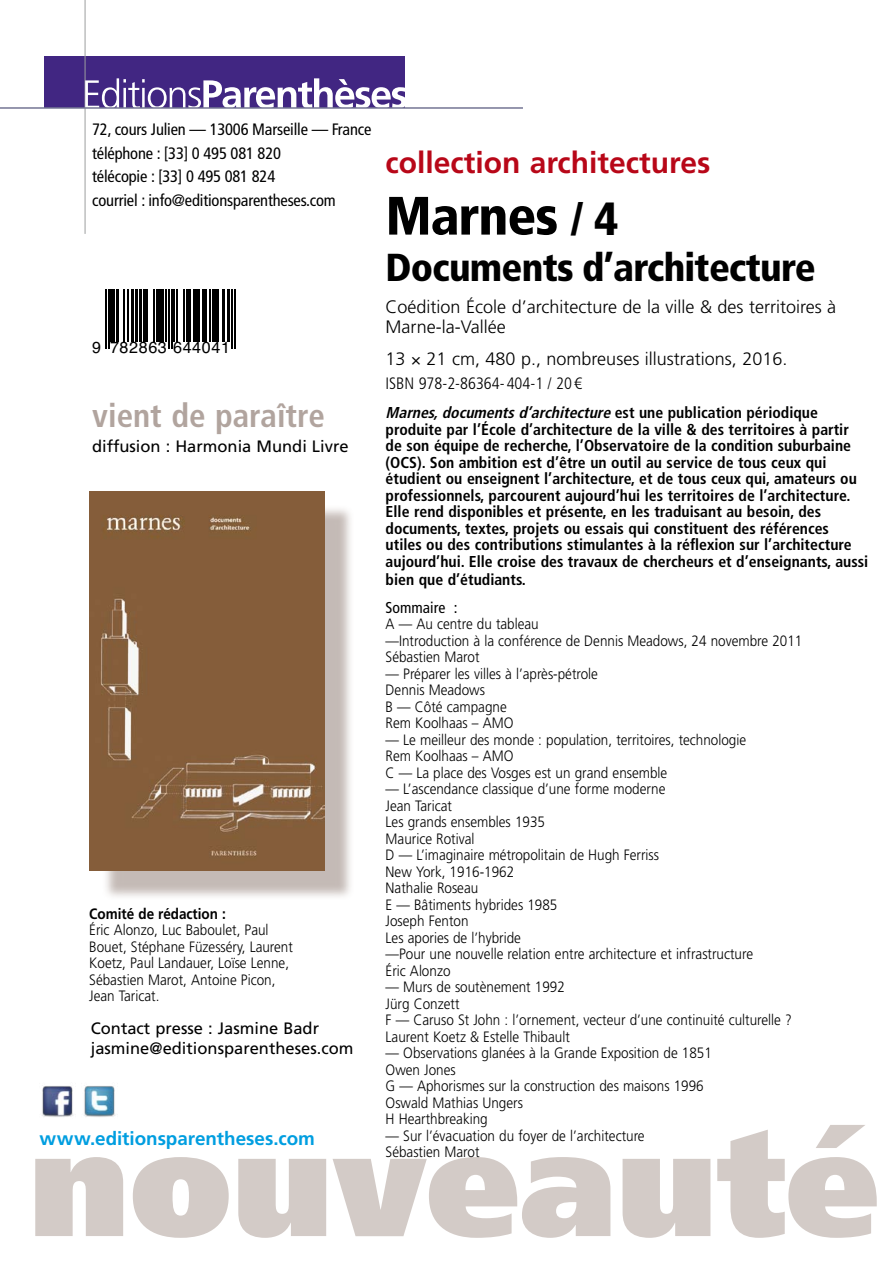
<style>
.page{position:relative;width:893px;height:1263px;background:#fff}
.page>*{position:absolute;margin:0;border:0;box-sizing:border-box;transform-origin:0 0}
.t1{font:900 148.2px "Frutiger LT Std";color:#d3cbc7}
.t2{font:900 condensed 54px "Frutiger LT Std";letter-spacing:-.02em;color:#000}
.t3{font:900 condensed 39px "Frutiger LT Std";letter-spacing:-.02em;color:#000}
.t4{font:700 condensed 33px "Frutiger LT Std";color:#b1a49e}
.t5{font:700 30px "Frutiger LT Std";color:#b80718}
.t6{font:700 18.9px "Frutiger LT Std";color:#009ee0}
.t7{font:300 18px/19.5px "Frutiger LT Std";color:#000}
.t8{font:condensed 16.5px/23.5px "Frutiger LT Std";letter-spacing:-.01em;color:#000}
.t9{font:16.5px/19.5px "Frutiger LT Std";color:#000}
.t10{font:300 condensed 16.5px "Frutiger LT Std";color:#000}
.t11{font:16.05px "Helvetica";letter-spacing:.04em;color:#000}
.t12{font:700 condensed 15.75px/16.5px "Frutiger LT Std";color:#000}
.t13{font:condensed 15.75px "Frutiger LT Std";color:#000}
.t14{font:300 15px/16.5px "Frutiger LT Std";color:#000;scale:.9 1}
.t15{font:700 15px "Frutiger LT Std";color:#000;scale:.9 1}
.s1{font-size:46.5px}
.s2{font-style:italic}
</style>
<div class="page">
<div style="left:45px;top:56px;width:360px;height:52px;background:#412682"></div>
<hr style="left:85px;top:0;width:1px;height:234px;background:#9c9e9f">
<svg style="left:85px;top:78px;width:322px;height:30px"></svg>
<hr style="left:0;top:108px;width:523px;height:1px;background:#969799">
<img style="left:42px;top:1086px;width:31px;height:31px">
<img style="left:84px;top:1086px;width:31px;height:31px">
<hr style="left:105px;top:289px;width:2px;height:59px;background:#000">
<hr style="left:108px;top:289px;width:1px;height:59px;background:#000">
<hr style="left:111px;top:289px;width:4px;height:52px;background:#000">
<hr style="left:116px;top:289px;width:3px;height:52px;background:#000">
<hr style="left:123px;top:289px;width:1px;height:52px;background:#000">
<hr style="left:127px;top:289px;width:1px;height:52px;background:#000">
<hr style="left:131px;top:289px;width:3px;height:52px;background:#000">
<hr style="left:135px;top:289px;width:3px;height:52px;background:#000">
<hr style="left:139px;top:289px;width:3px;height:52px;background:#000">
<hr style="left:144px;top:289px;width:4px;height:52px;background:#000">
<hr style="left:153px;top:289px;width:2px;height:52px;background:#000">
<hr style="left:156px;top:289px;width:1px;height:52px;background:#000">
<div style="left:159px;top:289px;width:5px;height:52px;background:#000"></div>
<hr style="left:165px;top:289px;width:2px;height:52px;background:#000">
<hr style="left:168px;top:289px;width:2px;height:59px;background:#000">
<hr style="left:171px;top:289px;width:1px;height:59px;background:#000">
<hr style="left:174px;top:289px;width:1px;height:52px;background:#000">
<hr style="left:176px;top:289px;width:2px;height:52px;background:#000">
<hr style="left:183px;top:289px;width:2px;height:52px;background:#000">
<hr style="left:186px;top:289px;width:4px;height:52px;background:#000">
<hr style="left:193px;top:289px;width:1px;height:52px;background:#000">
<hr style="left:196px;top:289px;width:4px;height:52px;background:#000">
<div style="left:202px;top:289px;width:5px;height:52px;background:#000"></div>
<hr style="left:209px;top:289px;width:2px;height:52px;background:#000">
<hr style="left:212px;top:289px;width:1px;height:52px;background:#000">
<hr style="left:215px;top:289px;width:4px;height:52px;background:#000">
<hr style="left:222px;top:289px;width:2px;height:52px;background:#000">
<hr style="left:227px;top:289px;width:3px;height:52px;background:#000">
<hr style="left:231px;top:289px;width:2px;height:59px;background:#000">
<hr style="left:234px;top:289px;width:1px;height:59px;background:#000">
<div style="left:102px;top:504px;width:253px;height:396px;background:#b1a49e;opacity:.75"></div>
<img style="left:89px;top:492px;width:236px;height:379px">
<p class="t8" style="left:92px;top:118px;width:281px">72, cours Julien — 13006 Marseille — France téléphone : [33] 0 495 081 820<br>télécopie : [33] 0 495 081 824<br>courriel : info@editionsparentheses.com</p>
<h3 class="t5" style="left:386px;top:145px;width:326px">collection architectures</h3>
<h2 class="t2" style="left:386px;top:183px;width:234px">Marnes <span class="s1">/ 4</span></h2>
<h3 class="t3" style="left:386px;top:244px;width:432px">Documents d’architecture</h3>
<p class="t7" style="left:386px;top:298px;width:452px">Coédition École d’architecture de la ville &amp; des territoires à<br>Marne-la-Vallée</p>
<p class="t7" style="left:386px;top:349px;width:403px">13 21 cm, 480 p., nombreuses illustrations, 2016.</p>
<p class="t10" style="left:386px;top:374px;width:198px">ISBN 978-2-86364- 404-1 / 20 €</p>
<p class="t12" style="left:386px;top:405px;width:484px"><span class="s2">Marnes,documentsd’architecture</span>e s t u n e p u b l i c a t i o n p é r i o d i q u e produite par l’École d’architecture de la ville &amp; des territoires à partir de son équipe de recherche, l’Observatoire de la condition suburbaine (OCS). Son ambition est d’être un outil au service de tous ceux qui étudient ou enseignent l’architecture, et de tous ceux qui, amateurs ou professionnels, parcourent aujourd’hui les territoires de l’architecture.<br>Elle rend disponibles et présente, en les traduisant au besoin, des documents, textes, projets ou essais qui constituent des références utiles ou des contributions stimulantes à la réflexion sur l’architecture aujourd’hui. Elle croise des travaux de chercheurs et d’enseignants, aussi</p>
<p class="t12" style="left:386px;top:571px;width:142px">bien que d’étudiants.</p>
<p class="t13" style="left:386px;top:598px;width:73px">Sommaire :</p>
<p class="t14" style="left:386px;top:616px;width:465px">A — Au centre du tableau<br>—Introduction à la conférence de Dennis Meadows, 24 novembre 2011<br>Sébastien Marot</p>
<p class="t14" style="left:386px;top:665px;width:238px">— Préparer les villes à l’après-pétrole<br>Dennis Meadows<br>B — Côté campagne<br>Rem Koolhaas – AMO</p>
<p class="t14" style="left:386px;top:731px;width:402px">— Le meilleur des monde : population, territoires, technologie<br>Rem Koolhaas – AMO<br>C — La place des Vosges est un grand ensemble</p>
<p class="t14" style="left:386px;top:781px;width:410px">— L’ascendance classique d’une forme moderne<br>Jean Taricat<br>Les grands ensembles 1935<br>Maurice Rotival<br>D — L’imaginaire métropolitain de Hugh Ferriss<br>New York, 1916-1962<br>Nathalie Roseau<br>E — Bâtiments hybrides 1985<br>Joseph Fenton<br>Les apories de l’hybride<br>—Pour une nouvelle relation entre architecture et infrastructure<br>Éric Alonzo</p>
<p class="t14" style="left:386px;top:979px;width:453px">— Murs de soutènement 1992<br>Jürg Conzett<br>F — Caruso St John : l’ornement, vecteur d’une continuité culturelle ?<br>Laurent Koetz &amp; Estelle Thibault</p>
<p class="t14" style="left:386px;top:1045px;width:364px">— Observations glanées à la Grande Exposition de 1851<br>Owen Jones<br>G — Aphorismes sur la construction des maisons 1996<br>Oswald Mathias Ungers<br>H Hearthbreaking</p>
<p class="t14" style="left:386px;top:1127px;width:289px">— Sur l’évacuation du foyer de l’architecture<br>Sébastien Marot</p>
<p class="t11" style="left:92px;top:335px;width:139px">9 782863 644041</p>
<h3 class="t4" style="left:92px;top:396px;width:234px">vient de paraître</h3>
<p class="t9" style="left:92px;top:437px;width:258px">diffusion : Harmonia Mundi Livre</p>
<p class="t15" style="left:89px;top:905px;width:153px">Comité de rédaction :</p>
<p class="t14" style="left:89px;top:922px;width:228px">Éric Alonzo, Luc Baboulet, Paul<br>Bouet, Stéphane Füzesséry, Laurent<br>Koetz, Paul Landauer, Loïse Lenne,<br>Sébastien Marot, Antoine Picon,<br>Jean Taricat.</p>
<p class="t9" style="left:91px;top:1019px;width:264px">Contact presse : Jasmine Badr jasmine@editionsparentheses.com</p>
<h1 class="t1" style="left:28px;top:1093px;width:852px">nouveauté</h1>
<p class="t6" style="left:40px;top:1127px;width:277px">www.editionsparentheses.com</p>
</div>
